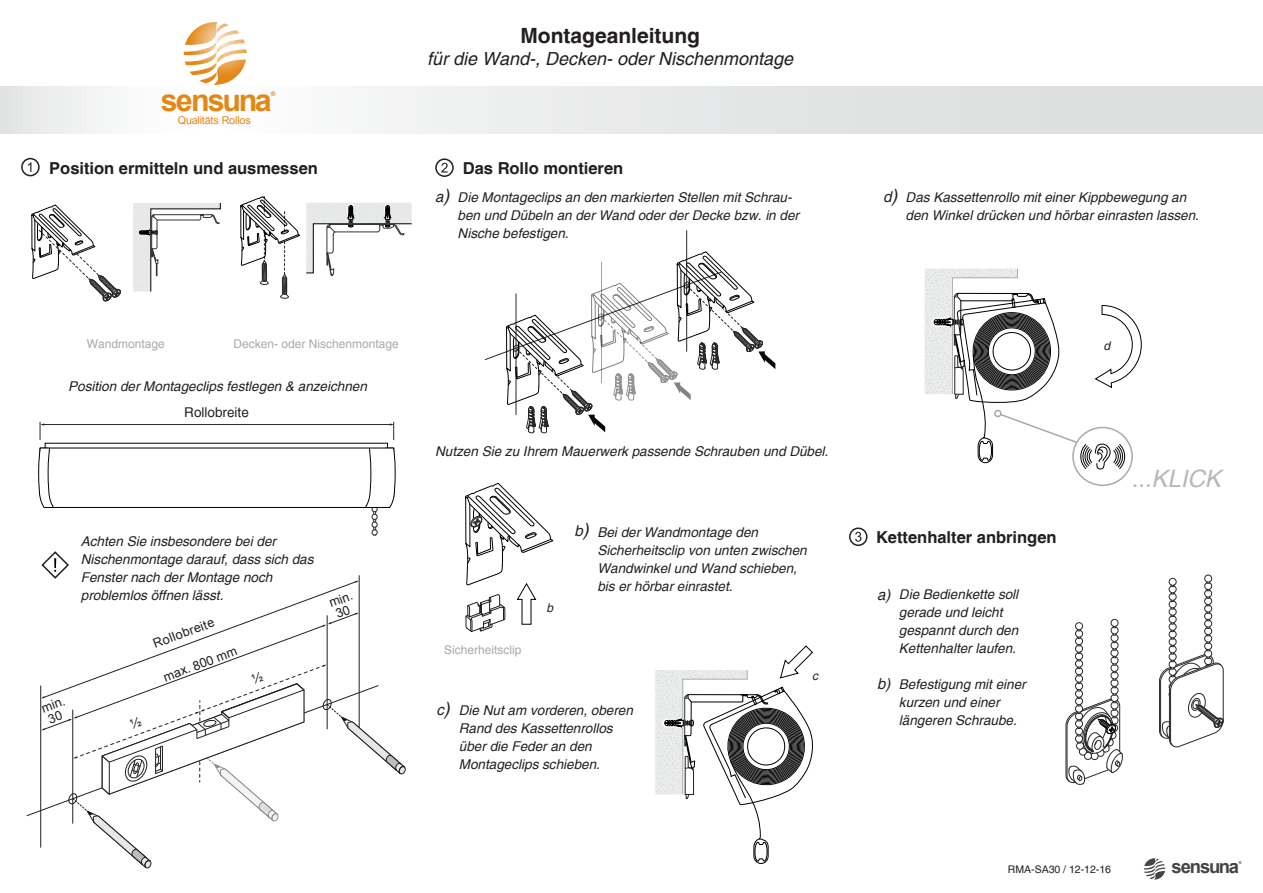
<style>
.page{position:relative;width:1263px;height:893px;background:#fff}
.page>*{position:absolute;margin:0;border:0;box-sizing:border-box;transform-origin:0 0}
.t1{font:700 30.45px "Arial";letter-spacing:-.065em;color:#e28817}
.t2{font:italic 24px "Helvetica";color:#b5b9bb}
.t3{font:700 21px "Helvetica";color:#231f20}
.t4{font:700 18.45px "Arial";letter-spacing:-.07em;color:#444}
.t5{font:italic 18px "Helvetica";color:#231f20}
.t6{font:700 16.5px "Helvetica";color:#231f20}
.t7{font:italic 15px "Helvetica";color:#231f20}
.t8{font:italic 13.5px/18px "Helvetica";color:#231f20}
.t9{font:13.5px "Helvetica";color:#231f20}
.t10{font:12.75px "Arial";color:#231f20}
.t11{font:12px "Helvetica";color:#a7a9ac}
.t12{font:italic 12px "Helvetica";color:#231f20}
.t13{font:10.8px "Arial";letter-spacing:-.02em;color:#e28817}
.t14{font:10.5px "Helvetica";color:#231f20}
.t15{font:700 6.45px "Arial";color:#e28817}
.t16{font:700 3.9px "Arial";color:#444}
.s1{font-size:18px}
</style>
<div class="page">
<svg style="left:0;top:87px;width:1263px;height:46px"></svg>
<svg style="left:184px;top:35px;width:59px;height:50px"></svg>
<svg style="left:189px;top:8px;width:67px;height:67px"></svg>
<svg style="left:1144px;top:858px;width:21px;height:21px"></svg>
<hr style="left:44px;top:424px;width:347px;height:1px;background:#2a2829">
<svg style="left:390px;top:422px;width:4px;height:18px"></svg>
<svg style="left:40px;top:422px;width:4px;height:18px"></svg>
<svg style="left:38px;top:448px;width:357px;height:87px"></svg>
<div style="left:1111px;top:619px;width:7px;height:8px;border:1px solid #2a2829;border-radius:50%"></div>
<div style="left:1075px;top:622px;width:8px;height:8px;border:1px solid #2a2829;border-radius:50%"></div>
<div style="left:1204px;top:575px;width:8px;height:7px;border:1px solid #2a2829;border-radius:50%"></div>
<div style="left:1169px;top:578px;width:7px;height:7px;border:1px solid #2a2829;border-radius:50%"></div>
<svg style="left:1159px;top:582px;width:64px;height:166px"></svg>
<svg style="left:1066px;top:626px;width:57px;height:159px"></svg>
<div style="left:21px;top:158px;width:19px;height:18px;border:2px solid #231f20;border-radius:50%"></div>
<svg style="left:28px;top:162px;width:3px;height:10px"></svg>
<div style="left:849px;top:527px;width:18px;height:19px;border:2px solid #231f20;border-radius:50%"></div>
<svg style="left:855px;top:532px;width:6px;height:10px"></svg>
<svg style="left:306px;top:203px;width:106px;height:73px"></svg>
<svg style="left:240px;top:196px;width:60px;height:103px"></svg>
<svg style="left:133px;top:203px;width:87px;height:89px"></svg>
<svg style="left:31px;top:205px;width:90px;height:96px"></svg>
<svg style="left:924px;top:268px;width:218px;height:201px"></svg>
<hr style="left:686px;top:231px;width:1px;height:120px;background:#2a2829">
<svg style="left:485px;top:251px;width:290px;height:182px"></svg>
<div style="left:435px;top:158px;width:19px;height:19px;border:2px solid #231f20;border-radius:50%"></div>
<svg style="left:441px;top:163px;width:7px;height:10px"></svg>
<svg style="left:655px;top:645px;width:158px;height:219px"></svg>
<svg style="left:465px;top:483px;width:88px;height:149px"></svg>
<svg style="left:40px;top:551px;width:366px;height:318px"></svg>
<p class="t15" style="left:271px;top:89px;width:6px">®</p>
<h1 class="t1" style="left:161px;top:80px;width:113px">sensuna</h1>
<p class="t13" style="left:178px;top:113px;width:74px">Qualitäts Rollos</p>
<p class="t6" style="left:49px;top:158px;width:270px">Position ermitteln und ausmessen</p>
<p class="t3" style="left:520px;top:23px;width:181px">Montageanleitung</p>
<p class="t5" style="left:427px;top:48px;width:368px">für die Wand-, Decken- oder Nischenmontage</p>
<p class="t7" style="left:435px;top:188px;width:16px">a<span class="s1">)</span></p>
<p class="t6" style="left:463px;top:158px;width:162px">Das Rollo montieren</p>
<p class="t8" style="left:458px;top:188px;width:343px">Die Montageclips an den markierten Stellen mit Schrau&shy;ben und Dübeln an der Wand oder der Decke bzw. in der<br>Nische befestigen.</p>
<p class="t11" style="left:87px;top:337px;width:80px">Wandmontage</p>
<p class="t11" style="left:233px;top:337px;width:167px">Decken- oder Nischenmontage</p>
<p class="t8" style="left:68px;top:377px;width:300px">Position der Montageclips festlegen &amp; anzeichnen</p>
<p class="t9" style="left:184px;top:404px;width:66px">Rollobreite</p>
<p class="t8" style="left:435px;top:443px;width:395px">Nutzen Sie zu Ihrem Mauerwerk passende Schrauben und Dübel.</p>
<p class="t7" style="left:883px;top:188px;width:16px">d<span class="s1">)</span></p>
<p class="t8" style="left:906px;top:188px;width:295px">Das Kassettenrollo mit einer Kippbewegung an den Winkel drücken und hörbar einrasten lassen.</p>
<p class="t12" style="left:1103px;top:338px;width:8px">d</p>
<p class="t2" style="left:1131px;top:464px;width:91px">...KLICK</p>
<p class="t10" style="left:39px;top:701px;width:26px;rotate:-20deg">min.</p>
<p class="t7" style="left:574px;top:522px;width:16px">b<span class="s1">)</span></p>
<p class="t8" style="left:597px;top:523px;width:162px">Bei der Wandmontage den</p>
<p class="t8" style="left:597px;top:541px;width:211px">Sicherheitsclip von unten zwischen<br>Wandwinkel und Wand schieben,</p>
<p class="t8" style="left:597px;top:577px;width:137px">bis er hörbar einrastet.</p>
<p class="t8" style="left:81px;top:532px;width:197px">Achten Sie insbesondere bei der</p>
<p class="t6" style="left:876px;top:527px;width:182px">Kettenhalter anbringen</p>
<p class="t8" style="left:81px;top:550px;width:234px">Nischenmontage darauf, dass sich das<br>Fenster nach der Montage noch</p>
<p class="t8" style="left:81px;top:586px;width:144px">problemlos öffnen lässt.</p>
<p class="t10" style="left:151px;top:636px;width:66px;rotate:-20deg">Rollobreite</p>
<p class="t10" style="left:161px;top:669px;width:79px;rotate:-20deg">max. 800 mm</p>
<p class="t8" style="left:899px;top:585px;width:121px">Die Bedienkette soll gerade und leicht gespannt durch den<br>Kettenhalter laufen.</p>
<p class="t8" style="left:899px;top:675px;width:128px">Befestigung mit einer kurzen und einer</p>
<p class="t8" style="left:899px;top:711px;width:119px">längeren Schraube.</p>
<p class="t7" style="left:877px;top:586px;width:15px">a)</p>
<p class="t10" style="left:327px;top:595px;width:26px;rotate:-20deg">min.</p>
<p class="t12" style="left:547px;top:601px;width:8px">b</p>
<p class="t11" style="left:444px;top:643px;width:79px">Sicherheitsclip</p>
<p class="t12" style="left:812px;top:669px;width:7px">c</p>
<p class="t7" style="left:877px;top:675px;width:15px">b)</p>
<p class="t7" style="left:436px;top:701px;width:15px">c<span class="s1">)</span></p>
<p class="t8" style="left:459px;top:701px;width:176px">Die Nut am vorderen, oberen<br>Rand des Kassettenrollos über die Feder an den</p>
<p class="t8" style="left:459px;top:755px;width:143px">Montageclips schieben.</p>
<p class="t14" style="left:1008px;top:863px;width:105px">RMA-SA30 / 12-12-16</p>
<p class="t16" style="left:1239px;top:860px;width:4px">®</p>
<h3 class="t4" style="left:1171px;top:855px;width:69px">sensuna</h3>
</div>
